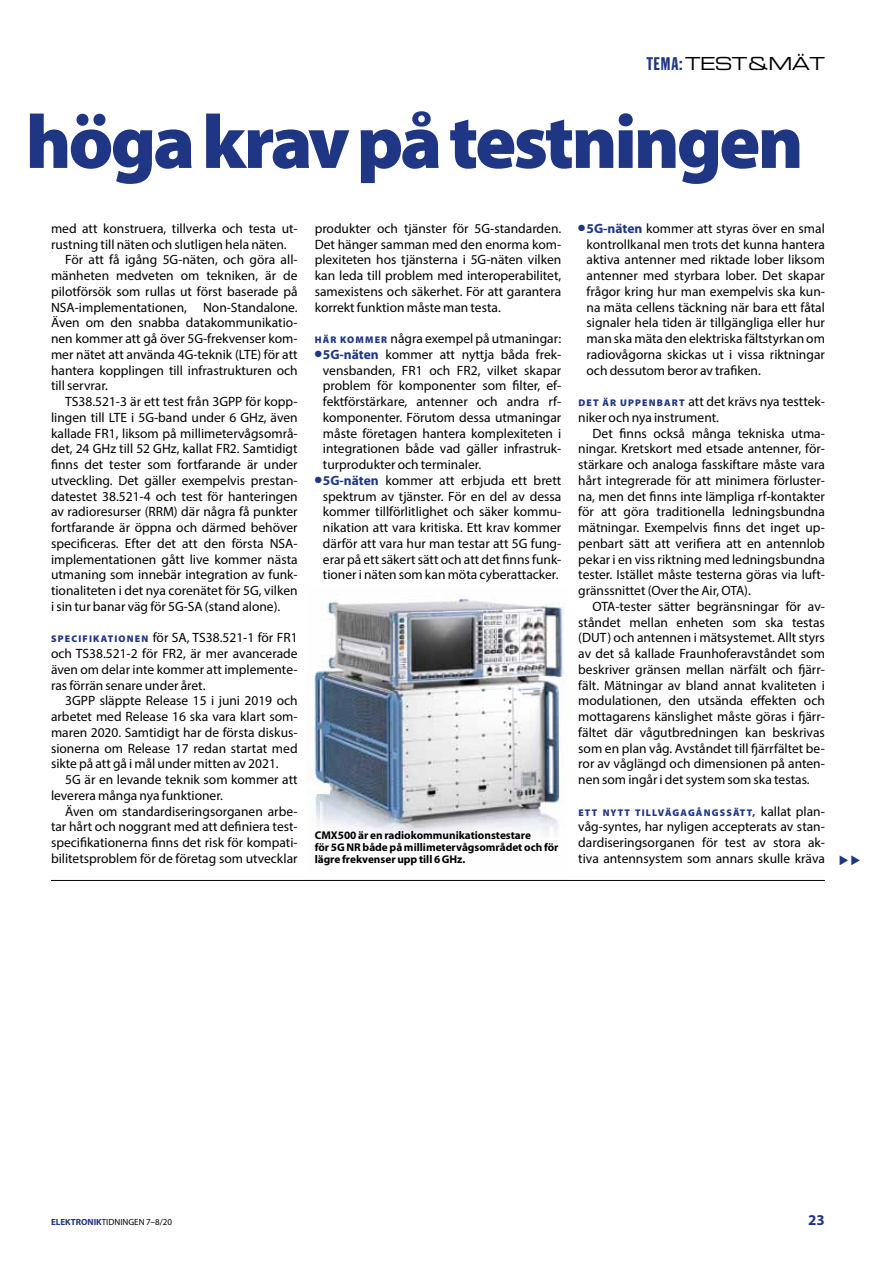
<style>
.page{position:relative;width:893px;height:1263px;background:#fff}
.page>*{position:absolute;margin:0;border:0;box-sizing:border-box;transform-origin:0 0}
.t1{font:900 76.5px "Myriad Pro";letter-spacing:-.04em;color:#1f3685}
.t2{font:18px "Eurostile Extended Two";letter-spacing:-.04em;color:#000}
.t3{font:700 15px "Myriad Pro";color:#1f3685}
.t4{font:13.5px/15.8px "Myriad Pro";color:#000;text-align:justify}
.t5{font:700 11.25px/12px "Myriad Pro";color:#000}
.t6{font:900 9.75px "Myriad Pro";letter-spacing:.12em;color:#1f3685}
.t7{font:9px "Myriad Pro";color:#000}
.s1{font-family:"Franklin Gothic Extra Cond";color:#1f3685}
.s2{font-weight:900;font-size:9.75px;color:#1f3685}
.s3{color:#1f3685}
.s4{font-weight:700;color:#1f3685}
</style>
<div class="page">
<img style="left:311px;top:598px;width:254px;height:238px">
<hr style="left:51px;top:880px;width:774px;height:1px;background:#000">
<h2 class="t2" style="left:647px;top:51px;width:180px"><span class="s1">TEMA:</span>TEST&amp;MÄT</h2>
<h1 class="t1" style="left:26px;top:99px;width:779px">HÖGA KRAV PÅ TESTNINGEN</h1>
<p class="t4" style="left:51px;top:220px;width:248px">med att konstruera, tillverka och testa ut-</p>
<p class="t4" style="left:51px;top:236px;width:237px">rustning till näten och slutligen hela näten.</p>
<p class="t4" style="left:65px;top:252px;width:234px">För att få igång 5G-näten, och göra all-</p>
<p class="t4" style="left:51px;top:267px;width:248px">mänheten medveten om tekniken, är de</p>
<p class="t4" style="left:51px;top:283px;width:248px">pilotförsök som rullas ut först baserade på</p>
<p class="t4" style="left:51px;top:299px;width:248px">NSA-implementationen, Non-Standalone.</p>
<p class="t4" style="left:51px;top:315px;width:248px">Även om den snabba datakommunikatio-</p>
<p class="t4" style="left:51px;top:330px;width:248px">nen kommer att gå över 5G-frekvenser kom-</p>
<p class="t4" style="left:51px;top:346px;width:248px">mer nätet att använda 4G-teknik (LTE) för att</p>
<p class="t4" style="left:51px;top:362px;width:248px">hantera kopplingen till infrastrukturen och</p>
<p class="t4" style="left:51px;top:378px;width:58px">till servrar.</p>
<p class="t4" style="left:65px;top:393px;width:234px">TS38.521-3 är ett test från 3GPP för kopp-</p>
<p class="t4" style="left:51px;top:409px;width:248px">lingen till LTE i 5G-band under 6 GHz, även</p>
<p class="t4" style="left:51px;top:425px;width:248px">kallade FR1, liksom på millimetervågsområ-</p>
<p class="t4" style="left:51px;top:441px;width:248px">det, 24 GHz till 52 GHz, kallat FR2. Samtidigt</p>
<p class="t4" style="left:51px;top:456px;width:248px">finns det tester som fortfarande är under</p>
<p class="t4" style="left:51px;top:472px;width:248px">utveckling. Det gäller exempelvis prestan-</p>
<p class="t4" style="left:51px;top:488px;width:248px">datestet 38.521-4 och test för hanteringen</p>
<p class="t4" style="left:51px;top:504px;width:248px">av radioresurser (RRM) där några få punkter</p>
<p class="t4" style="left:51px;top:520px;width:248px">fortfarande är öppna och därmed behöver</p>
<p class="t4" style="left:51px;top:535px;width:248px">specificeras. Efter det att den första NSA-</p>
<p class="t4" style="left:51px;top:551px;width:248px">implementationen gått live kommer nästa</p>
<p class="t4" style="left:51px;top:567px;width:248px">utmaning som innebär integration av funk-</p>
<p class="t4" style="left:51px;top:583px;width:248px">tionaliteten i det nya corenätet för 5G, vilken</p>
<p class="t4" style="left:51px;top:598px;width:231px">i sin tur banar väg för 5G-SA (stand alone).</p>
<p class="t4" style="left:51px;top:630px;width:248px"><span class="s2">S PE C I F I K AT I O NE N</span> för SA, TS38.521-1 för FR1 och TS38.521-2 för FR2, är mer avancerade även om delar inte kommer att implemente&shy;ras förrän senare under året.</p>
<p class="t4" style="left:51px;top:693px;width:248px;text-indent:14px">3GPP släppte Release 15 i juni 2019 och arbetet med Release 16 ska vara klart som&shy;maren 2020. Samtidigt har de första diskus&shy;sionerna om Release 17 redan startat med sikte på att gå i mål under mitten av 2021.</p>
<p class="t4" style="left:51px;top:771px;width:248px;text-indent:14px">5G är en levande teknik som kommer att leverera många nya funktioner.</p>
<p class="t4" style="left:51px;top:803px;width:248px;text-indent:14px">Även om standardiseringsorganen arbe&shy;tar hårt och noggrant med att definiera test&shy;specifikationerna finns det risk för kompati&shy;bilitetsproblem för de företag som utvecklar</p>
<p class="t4" style="left:315px;top:220px;width:248px">produkter och tjänster för 5G-standarden.<br>Det hänger samman med den enorma kom&shy;plexiteten hos tjänsterna i 5G-näten vilken kan leda till problem med interoperabilitet, samexistens och säkerhet. För att garantera korrekt funktion måste man testa.</p>
<p class="t4" style="left:315px;top:330px;width:248px"><span class="s2">H Ä R KO M ME R</span> några exempel på utmaningar:</p>
<p class="t4" style="left:323px;top:346px;width:240px;text-indent:-8px"><span class="s3">●</span><span class="s4">5G-näten</span> kommer att nyttja båda frek&shy;vensbanden, FR1 och FR2, vilket skapar problem för komponenter som filter, ef&shy;fektförstärkare, antenner och andra rf&shy;komponenter. Förutom dessa utmaningar måste företagen hantera komplexiteten i integrationen både vad gäller infrastruk&shy;turprodukter och terminaler.</p>
<p class="t4" style="left:323px;top:472px;width:240px;text-indent:-8px"><span class="s3">●</span><span class="s4">5G-näten</span> kommer att erbjuda ett brett spektrum av tjänster. För en del av dessa kommer tillförlitlighet och säker kommu&shy;nikation att vara kritiska. Ett krav kommer därför att vara hur man testar att 5G fung&shy;erar på ett säkert sätt och att det finns funk&shy;tioner i näten som kan möta cyberattacker.</p>
<p class="t5" style="left:315px;top:828px;width:245px">CMX500 är en radiokommunikationstestare<br>för 5G NR både på millimetervågsområdet och för lägre frekvenser upp till 6GHz.</p>
<p class="t4" style="left:587px;top:220px;width:240px;text-indent:-8px"><span class="s3">●</span><span class="s4">5G-näten</span> kommer att styras över en smal kontrollkanal men trots det kunna hantera aktiva antenner med riktade lober liksom antenner med styrbara lober. Det skapar frågor kring hur man exempelvis ska kun&shy;na mäta cellens täckning när bara ett fåtal signaler hela tiden är tillgängliga eller hur man ska mäta den elektriska fältstyrkan om radiovågorna skickas ut i vissa riktningar och dessutom beror av trafiken.</p>
<p class="t4" style="left:578px;top:393px;width:248px"><span class="s2">DE T Ä R U P PE N B A R T</span> att det krävs nya testtek&shy;niker och nya instrument.</p>
<p class="t4" style="left:578px;top:425px;width:248px;text-indent:14px">Det finns också många tekniska utma&shy;ningar. Kretskort med etsade antenner, för&shy;stärkare och analoga fasskiftare måste vara hårt integrerade för att minimera förluster&shy;na, men det finns inte lämpliga rf-kontakter för att göra traditionella ledningsbundna mätningar. Exempelvis finns det inget up&shy;penbart sätt att verifiera att en antennlob pekar i en viss riktning med ledningsbundna tester. Istället måste testerna göras via luft&shy;gränssnittet (Over the Air, OTA).</p>
<p class="t4" style="left:578px;top:598px;width:248px;text-indent:14px">OTA-tester sätter begränsningar för av&shy;ståndet mellan enheten som ska testas (DUT) och antennen i mätsystemet. Allt styrs av det så kallade Fraunhoferavståndet som beskriver gränsen mellan närfält och fjärr&shy;fält. Mätningar av bland annat kvaliteten i modulationen, den utsända effekten och mottagarens känslighet måste göras i fjärr&shy;fältet där vågutbredningen kan beskrivas som en plan våg. Avståndet till fjärrfältet be&shy;ror av våglängd och dimensionen på anten&shy;nen som ingår i det system som ska testas.</p>
<p class="t6" style="left:578px;top:807px;width:141px">ETT NYTT TILLVÄGAGÅNGSS</p>
<p class="t4" style="left:578px;top:803px;width:248px;text-indent:155px"><span class="s2">ÄT T,</span> kallat plan&shy;våg-syntes, har nyligen accepterats av stan&shy;dardiseringsorganen för test av stora ak&shy;tiva antennsystem som annars skulle kräva</p>
<p class="t7" style="left:51px;top:1216px;width:123px"><span class="s4">ELEKTRONIK</span>TIDNINGEN 7–8/20</p>
<p class="t3" style="left:808px;top:1210px;width:18px">23</p>
</div>
